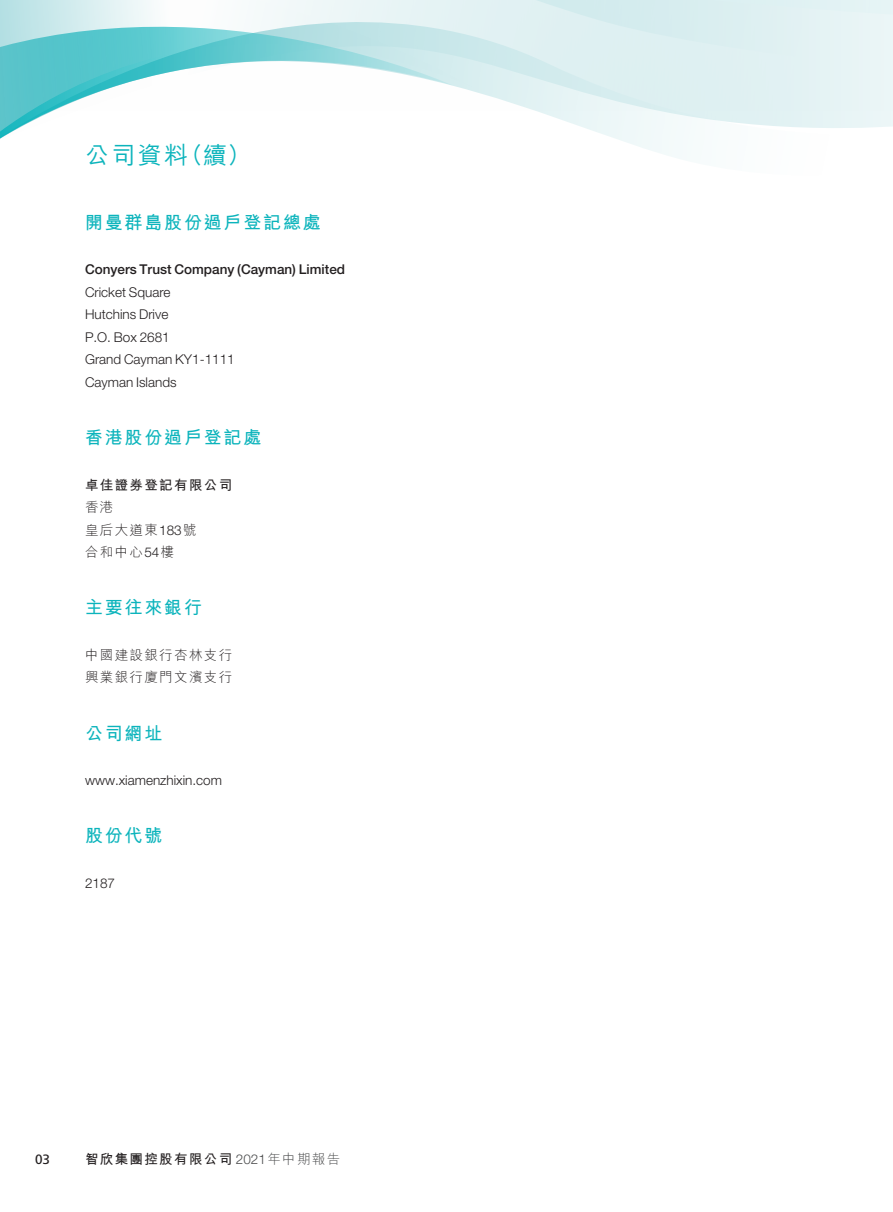
<style>
.page{position:relative;width:893px;height:1212px;background:#fff}
.page>*{position:absolute;margin:0;border:0;box-sizing:border-box;transform-origin:0 0}
.t1{font:500 24px "M Hei HK";color:#0cb4bc}
.t2{font:700 18px "M Hei HK";letter-spacing:.1em;color:#0cb4bc}
.t3{font:300 13.5px/22.5px "Helvetica Neue LT Std";color:#231f20}
.t4{font:300 13.5px/22.5px "M Hei HK";letter-spacing:.1em;color:#231f20}
.t5{font:500 13.5px "Helvetica Neue LT Std";color:#231f20}
.t6{font:700 13.5px "M Hei HK";letter-spacing:.1em;color:#231f20}
.t7{font:13.5px "Frutiger LT Std";color:#231f20}
.s1{font-family:"Helvetica Neue LT Std"}
.s2{font-family:"Helvetica Neue LT Std";font-weight:300;color:#4b4c4d}
.s3{font-weight:300;color:#4b4c4d}
</style>
<div class="page">
<svg style="left:489px;top:0;width:404px;height:10px;background:#dbeff0"></svg>
<svg style="left:489px;top:10px;width:404px;height:149px;fill:#e2f2f3"></svg>
<svg style="left:0;top:0;width:489px;height:139px"></svg>
<h1 class="t1" style="left:85px;top:137px;width:105px">公司資料</h1>
<h1 class="t1" style="left:179px;top:137px;width:73px">（續(</h1>
<h2 class="t2" style="left:85px;top:209px;width:237px">開曼群島股份過戶登記總處</h2>
<p class="t5" style="left:85px;top:261px;width:262px">Conyers Trust Company (Cayman) Limited</p>
<p class="t3" style="left:85px;top:280px;width:151px">Cricket Square<br>Hutchins Drive<br>P O. . Box 2681<br>Grand Cayman KY1-1111<br>Cayman Islands</p>
<h2 class="t2" style="left:85px;top:424px;width:178px">香港股份過戶登記處</h2>
<p class="t6" style="left:85px;top:475px;width:149px">卓佳證券登記有限公司</p>
<p class="t4" style="left:85px;top:496px;width:113px">香港<br>皇后大道東<span class="s1">183</span>號合和中心<span class="s1">54</span>樓</p>
<h2 class="t2" style="left:85px;top:594px;width:118px">主要往來銀行</h2>
<p class="t4" style="left:85px;top:643px;width:149px">中國建設銀行杏林支行興業銀行廈門文濱支行</p>
<h2 class="t2" style="left:85px;top:720px;width:79px">公司網址</h2>
<p class="t3" style="left:85px;top:769px;width:139px">www.xiamenzhixin.com</p>
<h2 class="t2" style="left:85px;top:823px;width:79px">股份代號</h2>
<p class="t3" style="left:85px;top:871px;width:32px">2187</p>
<p class="t7" style="left:35px;top:1151px;width:17px">03</p>
<p class="t6" style="left:85px;top:1149px;width:257px">智欣集團控股有限公司 <span class="s2">2021</span><span class="s3">年中期報告</span></p>
</div>
